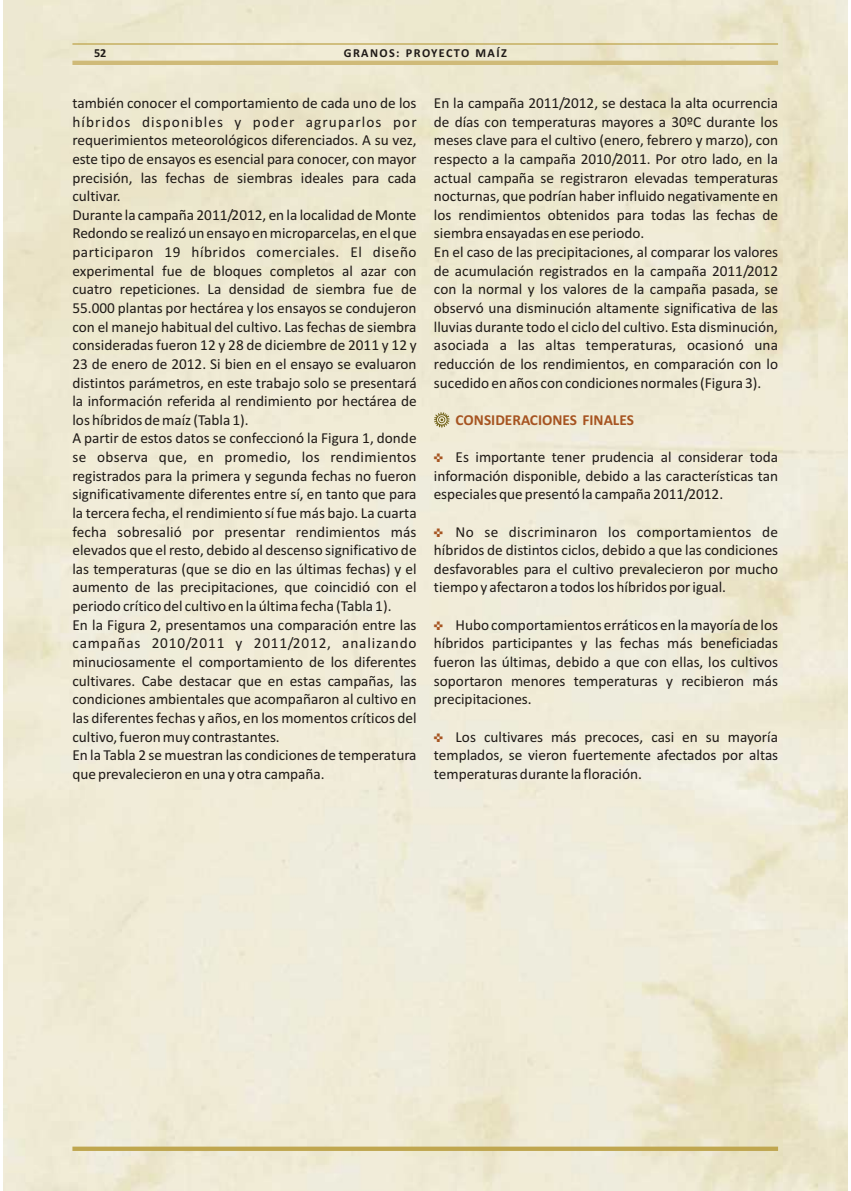
<style>
.page{position:relative;width:851px;height:1191px;background:#fff}
.page>*{position:absolute;margin:0;border:0;box-sizing:border-box;transform-origin:0 0}
.t1{font:15.3px/18.6px "Calibri";color:#1f1a17;text-align:justify}
.t2{font:700 15.3px "Calibri";color:#a65421}
.t3{font:700 12.15px "Calibri";letter-spacing:.115em;color:#1f1a17}
</style>
<div class="page">
<hr style="left:72px;top:43px;width:706px;height:2px;background:#bfa64f">
<hr style="left:72px;top:1147px;width:706px;height:4px;background:#bfa64f">
<hr style="left:72px;top:61px;width:706px;height:4px;background:#cfba78">
<svg style="left:433px;top:412px;width:16px;height:16px"></svg>
<svg style="left:434px;top:454px;width:8px;height:8px"></svg>
<svg style="left:434px;top:528px;width:8px;height:9px"></svg>
<svg style="left:434px;top:621px;width:8px;height:9px"></svg>
<svg style="left:434px;top:733px;width:8px;height:9px"></svg>
<p class="t3" style="left:94px;top:45px;width:14px">52</p>
<p class="t3" style="left:344px;top:45px;width:164px">GRANOS: PROYECTO MAÍZ</p>
<p class="t1" style="left:72px;top:95px;width:346px;text-align:left">también conocer el comportamiento de cada uno de los híbridos disponibles y poder agruparlos por requerimientos meteorológicos diferenciados. A su vez, este tipo de ensayos es esencial para conocer, con mayor precisión, las fechas de siembras ideales para cada cultivar.<br>Durante la campaña 2011/2012, en la localidad de Monte Redondo se realizó un ensayo en microparcelas, en el que participaron 19 híbridos comerciales. El diseño experimental fue de bloques completos al azar con cuatro repeticiones. La densidad de siembra fue de 55.000 plantas por hectárea y los ensayos se condujeron con el manejo habitual del cultivo. Las fechas de siembra consideradas fueron 12 y 28 de diciembre de 2011 y 12 y 23 de enero de 2012. Si bien en el ensayo se evaluaron distintos parámetros, en este trabajo solo se presentará la información referida al rendimiento por hectárea de los híbridos de maíz (Tabla 1).<br>A partir de estos datos se confeccionó la Figura 1, donde se observa que, en promedio, los rendimientos registrados para la primera y segunda fechas no fueron significativamente diferentes entre sí, en tanto que para la tercera fecha, el rendimiento sí fue más bajo. La cuarta fecha sobresalió por presentar rendimientos más elevados que el resto, debido al descenso significativo de las temperaturas (que se dio en las últimas fechas) y el aumento de las precipitaciones, que coincidió con el periodo crítico del cultivo en la última fecha (Tabla 1).<br>En la Figura 2, presentamos una comparación entre las campañas 2010/2011 y 2011/2012, analizando minuciosamente el comportamiento de los diferentes cultivares. Cabe destacar que en estas campañas, las condiciones ambientales que acompañaron al cultivo en las diferentes fechas y años, en los momentos críticos del cultivo, fueron muy contrastantes.<br>En la Tabla 2 se muestran las condiciones de temperatura que prevalecieron en una y otra campaña.</p>
<p class="t1" style="left:434px;top:95px;width:346px;text-align:left">En la campaña 2011/2012, se destaca la alta ocurrencia de días con temperaturas mayores a 30ºC durante los meses clave para el cultivo (enero, febrero y marzo), con respecto a la campaña 2010/2011. Por otro lado, en la actual campaña se registraron elevadas temperaturas nocturnas, que podrían haber influido negativamente en los rendimientos obtenidos para todas las fechas de siembra ensayadas en ese periodo.<br>En el caso de las precipitaciones, al comparar los valores de acumulación registrados en la campaña 2011/2012 con la normal y los valores de la campaña pasada, se observó una disminución altamente significativa de las lluvias durante todo el ciclo del cultivo. Esta disminución, asociada a las altas temperaturas, ocasionó una reducción de los rendimientos, en comparación con lo sucedido en años con condiciones normales (Figura 3).</p>
<p class="t2" style="left:455px;top:411px;width:180px">CONSIDERACIONES FINALES</p>
<p class="t1" style="left:434px;top:449px;width:345px;text-indent:22px">Es importante tener prudencia al considerar toda información disponible, debido a las características tan especiales que presentó la campaña 2011/2012.</p>
<p class="t1" style="left:434px;top:523px;width:345px;text-indent:22px">No se discriminaron los comportamientos de híbridos de distintos ciclos, debido a que las condiciones desfavorables para el cultivo prevalecieron por mucho tiempo y afectaron a todos los híbridos por igual.</p>
<p class="t1" style="left:434px;top:617px;width:346px;text-indent:22px">Hubo comportamientos erráticos en la mayoría de los híbridos participantes y las fechas más beneficiadas fueron las últimas, debido a que con ellas, los cultivos soportaron menores temperaturas y recibieron más precipitaciones.</p>
<p class="t1" style="left:434px;top:728px;width:345px;text-indent:22px">Los cultivares más precoces, casi en su mayoría templados, se vieron fuertemente afectados por altas temperaturas durante la floración.</p>
</div>
